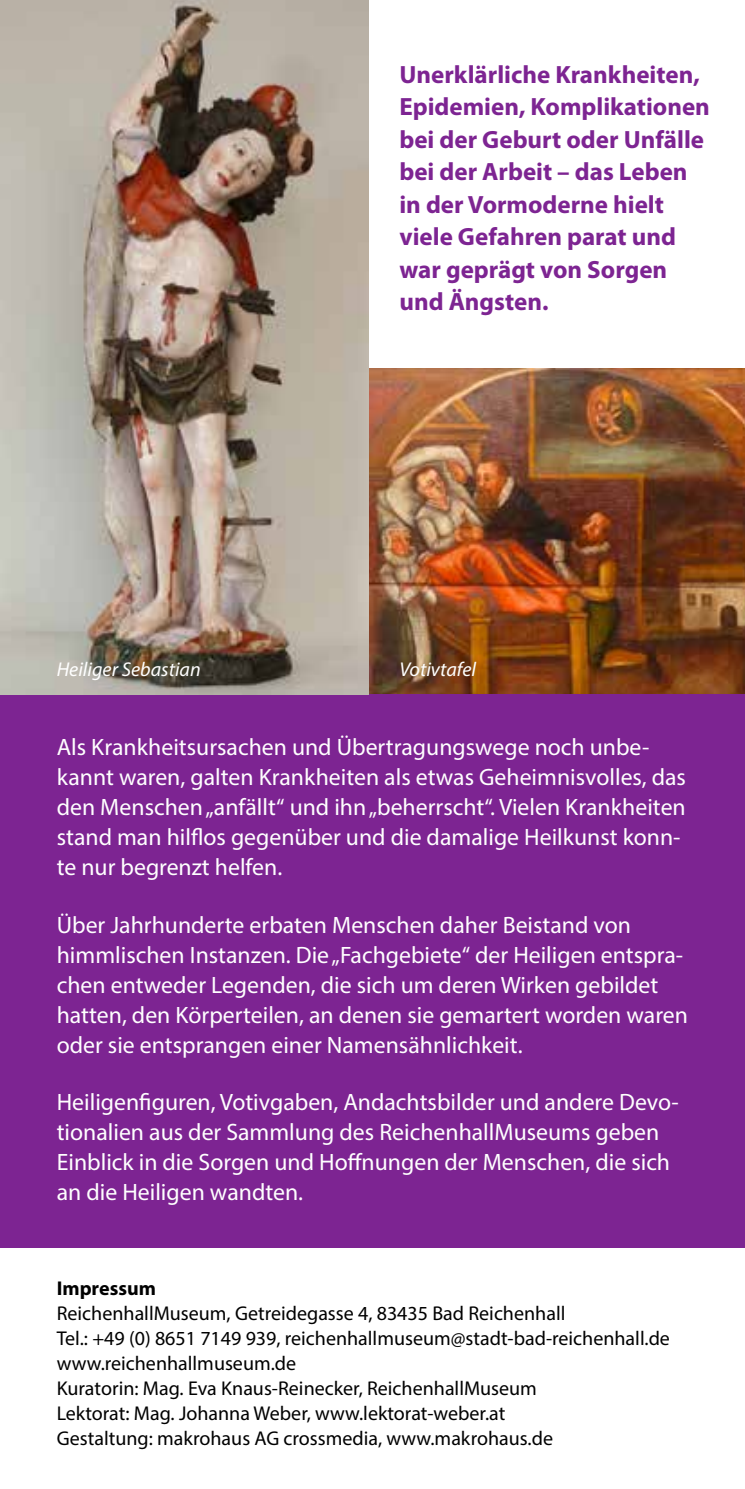
<style>
.page{position:relative;width:745px;height:1489px;background:#fff}
.page>*{position:absolute;margin:0;border:0;box-sizing:border-box;transform-origin:0 0}
.t1{font:700 25px/32.5px "Myriad Pro";color:#7d2492}
.t2{font:23.75px/30px "Myriad Pro";color:#fff}
.t3{font:20px/25px "Myriad Pro";color:#000}
.t4{font:italic 20px "Myriad Pro";color:#fff}
.t5{font:700 20px "Myriad Pro";color:#000}
</style>
<div class="page">
<img style="left:369px;top:369px;width:375px;height:325px">
<div style="left:0;top:694px;width:744px;height:553px;background:#7d2492"></div>
<img style="left:0;top:0;width:369px;height:694px">
<p class="t1" style="left:399px;top:58px;width:312px">Unerklärliche Krankheiten,<br>Epidemien, Komplikationen bei der Geburt oder Unfälle bei der Arbeit – das Leben in der Vormoderne hielt viele Gefahren parat und war geprägt von Sorgen und Ängsten.</p>
<p class="t4" style="left:57px;top:656px;width:145px">Heiliger Sebastian</p>
<p class="t4" style="left:399px;top:656px;width:78px">Votivtafel</p>
<p class="t2" style="left:57px;top:731px;width:630px">Als Krankheitsursachen und Übertragungswege noch unbe&shy;kannt waren, galten Krankheiten als etwas Geheimnisvolles, das den Menschen „anfällt“ und ihn „beherrscht“. Vielen Krankheiten stand man hilflos gegenüber und die damalige Heilkunst konn&shy;te nur begrenzt helfen.</p>
<p class="t2" style="left:57px;top:909px;width:632px">Über Jahrhunderte erbaten Menschen daher Beistand von himmlischen Instanzen. Die „Fachgebiete“ der Heiligen entspra&shy;chen entweder Legenden, die sich um deren Wirken gebildet hatten, den Körperteilen, an denen sie gemartert worden waren oder sie entsprangen einer Namensähnlichkeit.</p>
<p class="t2" style="left:57px;top:1086px;width:623px">Heiligenfiguren, Votivgaben, Andachtsbilder und andere Devo&shy;tionalien aus der Sammlung des ReichenhallMuseums geben Einblick in die Sorgen und Hoffnungen der Menschen, die sich an die Heiligen wandten.</p>
<p class="t5" style="left:57px;top:1276px;width:101px">Impressum</p>
<p class="t3" style="left:57px;top:1300px;width:614px">ReichenhallMuseum, Getreidegasse 4, 83435 Bad Reichenhall<br>Tel.: +49 (0) 8651 7149 939, reichenhallmuseum@stadt-bad-reichenhall.de www.reichenhallmuseum.de<br>Kuratorin: Mag. Eva Knaus-Reinecker, ReichenhallMuseum<br>Lektorat: Mag. Johanna Weber, www.lektorat-weber.at<br>Gestaltung: makrohaus AG crossmedia, www.makrohaus.de</p>
</div>
